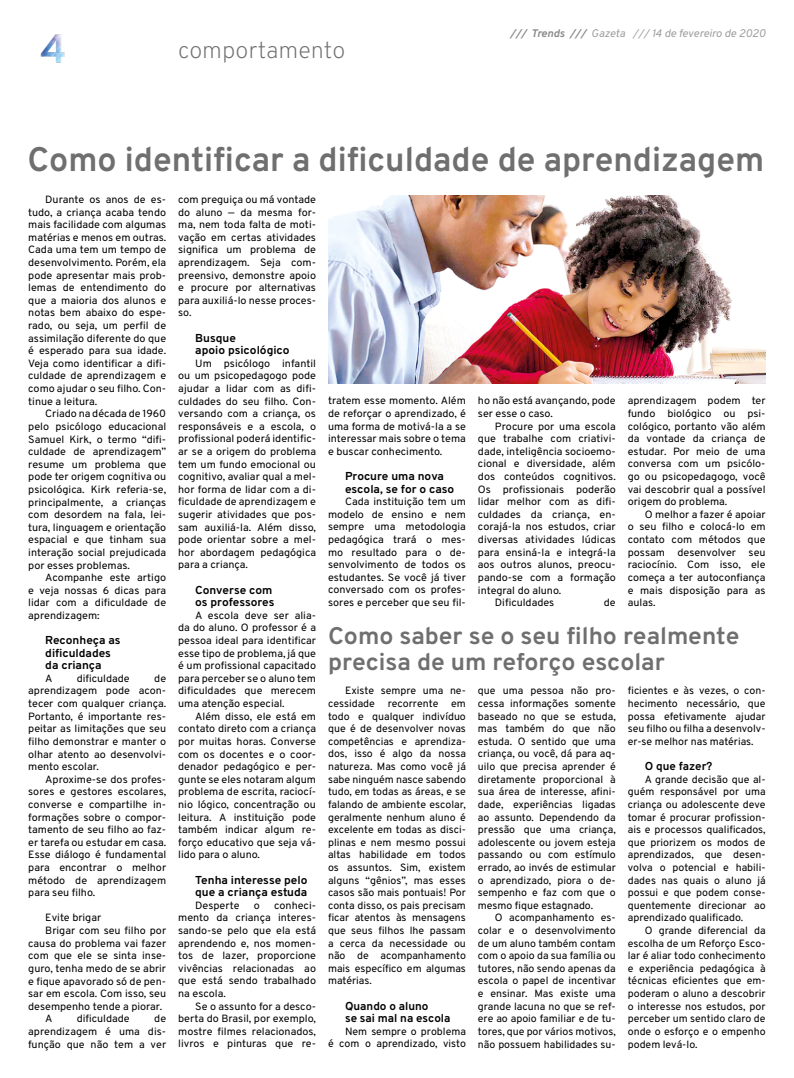
<style>
.page{position:relative;width:794px;height:1078px;background:#fff}
.page>*{position:absolute;margin:0;border:0;box-sizing:border-box;transform-origin:0 0}
.t1{font:700 34px "Overpass";color:#706f6f}
.t2{font:700 24px/26px "Overpass";color:#706f6f}
.t3{font:200 23px "Overpass";color:#706f6f}
.t4{font:700 11.5px/12.6px "Overpass";color:#000}
.t5{font:italic 11px "Overpass";color:#9d9d9c}
.t6{font:10.5px/12.6px "Overpass";color:#000;text-align:justify}
.s1{font-weight:700;color:#878787}
</style>
<div class="page">
<img style="left:40px;top:34px;width:25px;height:29px">
<img style="left:328px;top:195px;width:437px;height:188px">
<h3 class="t3" style="left:178px;top:34px;width:169px">comportamento</h3>
<p class="t5" style="left:510px;top:25px;width:257px"><span class="s1">/// Trends ///</span> Gazeta /// 14 de fevereiro de 2020</p>
<h1 class="t1" style="left:28px;top:135px;width:738px">Como identificar a dificuldade de aprendizagem</h1>
<p class="t6" style="left:178px;top:193px;width:139px">com preguiça ou má vontade do aluno ― da mesma for&shy;ma, nem toda falta de moti&shy;vação em certas atividades significa um problema de aprendizagem. Seja com&shy;preensivo, demonstre apoio e procure por alternativas para auxiliá-lo nesse proces&shy;so.</p>
<p class="t4" style="left:195px;top:331px;width:96px">Busque<br>apoio psicológico</p>
<p class="t6" style="left:178px;top:357px;width:139px;text-indent:17px">Um psicólogo infantil ou um psicopedagogo pode ajudar a lidar com as difi&shy;culdades do seu filho. Con&shy;versando com a criança, os responsáveis e a escola, o profissional poderá identific&shy;ar se a origem do problema tem um fundo emocional ou cognitivo, avaliar qual a mel&shy;hor forma de lidar com a di&shy;ficuldade de aprendizagem e sugerir atividades que pos&shy;sam auxiliá-la. Além disso, pode orientar sobre a mel&shy;hor abordagem pedagógica para a criança.</p>
<p class="t4" style="left:195px;top:583px;width:81px">Converse com os professores</p>
<p class="t6" style="left:178px;top:608px;width:139px;text-indent:17px">A escola deve ser alia&shy;da do aluno. O professor é a pessoa ideal para identificar esse tipo de problema, já que é um profissional capacitado para perceber se o aluno tem dificuldades que merecem uma atenção especial.</p>
<p class="t6" style="left:178px;top:709px;width:139px;text-indent:17px">Além disso, ele está em contato direto com a criança por muitas horas. Converse com os docentes e o coor&shy;denador pedagógico e per&shy;gunte se eles notaram algum problema de escrita, raciocí&shy;nio lógico, concentração ou leitura. A instituição pode também indicar algum re&shy;forço educativo que seja vá&shy;lido para o aluno.</p>
<p class="t4" style="left:195px;top:873px;width:114px">Tenha interesse pelo que a criança estuda</p>
<p class="t6" style="left:195px;top:898px;width:46px">Desperte</p>
<p class="t6" style="left:254px;top:898px;width:8px">o</p>
<p class="t6" style="left:28px;top:193px;width:139px;text-indent:17px">Durante os anos de es&shy;tudo, a criança acaba tendo mais facilidade com algumas matérias e menos em outras.<br>Cada uma tem um tempo de desenvolvimento. Porém, ela pode apresentar mais prob&shy;lemas de entendimento do que a maioria dos alunos e notas bem abaixo do espe&shy;rado, ou seja, um perfil de assimilação diferente do que é esperado para sua idade.<br>Veja como identificar a difi&shy;culdade de aprendizagem e como ajudar o seu filho. Con&shy;tinue a leitura.</p>
<p class="t6" style="left:28px;top:407px;width:139px;text-indent:17px">Criado na década de 1960 pelo psicólogo educacional Samuel Kirk, o termo “difi&shy;culdade de aprendizagem” resume um problema que pode ter origem cognitiva ou psicológica. Kirk referia-se, principalmente, a crianças com desordem na fala, lei&shy;tura, linguagem e orientação espacial e que tinham sua interação social prejudicada por esses problemas.</p>
<p class="t6" style="left:28px;top:571px;width:139px;text-indent:17px">Acompanhe este artigo e veja nossas 6 dicas para lidar com a dificuldade de aprendizagem:</p>
<p class="t4" style="left:45px;top:633px;width:77px">Reconheça as dificuldades da criança</p>
<p class="t6" style="left:45px;top:671px;width:9px">A</p>
<p class="t6" style="left:77px;top:671px;width:55px">dificuldade</p>
<p class="t6" style="left:328px;top:394px;width:139px">tratem esse momento. Além de reforçar o aprendizado, é uma forma de motivá-la a se interessar mais sobre o tema e buscar conhecimento.</p>
<p class="t4" style="left:345px;top:469px;width:111px">Procure uma nova escola, se for o caso</p>
<p class="t6" style="left:328px;top:495px;width:139px;text-indent:17px">Cada instituição tem um modelo de ensino e nem sempre uma metodologia pedagógica trará o mes&shy;mo resultado para o de&shy;senvolvimento de todos os estudantes. Se você já tiver conversado com os profes&shy;sores e perceber que seu fil-</p>
<p class="t6" style="left:478px;top:394px;width:139px">ho não está avançando, pode ser esse o caso.</p>
<p class="t6" style="left:495px;top:419px;width:122px">Procure por uma escola</p>
<p class="t6" style="left:478px;top:432px;width:139px">que trabalhe com criativi-</p>
<p class="t6" style="left:478px;top:445px;width:139px">dade, inteligência socioemo-</p>
<p class="t6" style="left:478px;top:457px;width:139px">cional e diversidade, além</p>
<p class="t6" style="left:478px;top:470px;width:139px">dos conteúdos cognitivos.</p>
<p class="t6" style="left:478px;top:482px;width:139px">Os profissionais poderão</p>
<p class="t6" style="left:478px;top:495px;width:139px">lidar melhor com as difi-</p>
<p class="t6" style="left:478px;top:508px;width:139px">culdades da criança, en-</p>
<p class="t6" style="left:478px;top:520px;width:139px">corajá-la nos estudos, criar</p>
<p class="t6" style="left:478px;top:533px;width:139px">diversas atividades lúdicas</p>
<p class="t6" style="left:478px;top:545px;width:139px">para ensiná-la e integrá-la</p>
<p class="t6" style="left:478px;top:558px;width:139px">aos outros alunos, preocu-</p>
<p class="t6" style="left:478px;top:571px;width:139px">pando-se com a formação</p>
<p class="t6" style="left:478px;top:583px;width:85px">integral do aluno.</p>
<p class="t6" style="left:495px;top:596px;width:61px">Dificuldades</p>
<p class="t6" style="left:604px;top:596px;width:13px">de</p>
<p class="t6" style="left:628px;top:394px;width:139px">aprendizagem podem ter fundo biológico ou psi&shy;cológico, portanto vão além da vontade da criança de estudar. Por meio de uma conversa com um psicólo&shy;go ou psicopedagogo, você vai descobrir qual a possível origem do problema.</p>
<p class="t6" style="left:628px;top:508px;width:139px;text-indent:17px">O melhor a fazer é apoiar o seu filho e colocá-lo em contato com métodos que possam desenvolver seu raciocínio. Com isso, ele começa a ter autoconfiança e mais disposição para as aulas.</p>
<h2 class="t2" style="left:328px;top:622px;width:413px">Como saber se o seu filho realmente precisa de um reforço escolar</h2>
<p class="t6" style="left:478px;top:684px;width:139px">que uma pessoa não pro&shy;cessa informações somente baseado no que se estuda, mas também do que não estuda. O sentido que uma criança, ou você, dá para aq&shy;uilo que precisa aprender é diretamente proporcional à sua área de interesse, afini&shy;dade, experiências ligadas ao assunto. Dependendo da pressão que uma criança, adolescente ou jovem esteja passando ou com estímulo errado, ao invés de estimular o aprendizado, piora o de&shy;sempenho e faz com que o mesmo fique estagnado.</p>
<p class="t6" style="left:478px;top:911px;width:139px;text-indent:17px">O acompanhamento es&shy;colar e o desenvolvimento de um aluno também contam com o apoio da sua família ou tutores, não sendo apenas da escola o papel de incentivar e ensinar. Mas existe uma grande lacuna no que se ref&shy;ere ao apoio familiar e de tu&shy;tores, que por vários motivos, não possuem habilidades su-</p>
<p class="t6" style="left:28px;top:671px;width:139px;text-indent:126px">de aprendizagem pode acon&shy;tecer com qualquer criança.<br>Portanto, é importante res&shy;peitar as limitações que seu filho demonstrar e manter o olhar atento ao desenvolvi&shy;mento escolar.</p>
<p class="t6" style="left:28px;top:772px;width:139px;text-indent:17px">Aproxime-se dos profes&shy;sores e gestores escolares, converse e compartilhe in&shy;formações sobre o compor&shy;tamento de seu filho ao faz&shy;er tarefa ou estudar em casa.<br>Esse diálogo é fundamental para encontrar o melhor método de aprendizagem para seu filho.</p>
<p class="t6" style="left:45px;top:911px;width:58px">Evite brigar</p>
<p class="t6" style="left:45px;top:923px;width:122px">Brigar com seu filho por</p>
<p class="t6" style="left:28px;top:936px;width:139px">causa do problema vai fazer</p>
<p class="t6" style="left:28px;top:949px;width:139px">com que ele se sinta inse-</p>
<p class="t6" style="left:28px;top:961px;width:139px">guro, tenha medo de se abrir</p>
<p class="t6" style="left:28px;top:974px;width:139px">e fique apavorado só de pen-</p>
<p class="t6" style="left:28px;top:986px;width:139px">sar em escola. Com isso, seu</p>
<p class="t6" style="left:28px;top:999px;width:135px">desempenho tende a piorar.</p>
<p class="t6" style="left:45px;top:1012px;width:9px">A</p>
<p class="t6" style="left:77px;top:1012px;width:55px">dificuldade</p>
<p class="t6" style="left:628px;top:684px;width:139px">ficientes e às vezes, o con&shy;hecimento necessário, que possa efetivamente ajudar seu filho ou filha a desenvolv&shy;er-se melhor nas matérias.</p>
<p class="t4" style="left:645px;top:759px;width:69px">O que fazer?</p>
<p class="t6" style="left:628px;top:772px;width:139px;text-indent:17px">A grande decisão que al&shy;guém responsável por uma criança ou adolescente deve tomar é procurar profission&shy;ais e processos qualificados, que priorizem os modos de aprendizados, que desen&shy;volva o potencial e habili&shy;dades nas quais o aluno já possui e que podem conse&shy;quentemente direcionar ao aprendizado qualificado.</p>
<p class="t6" style="left:628px;top:923px;width:139px;text-indent:17px">O grande diferencial da escolha de um Reforço Esco&shy;lar é aliar todo conhecimento e experiência pedagógica à técnicas eficientes que em&shy;poderam o aluno a descobrir o interesse nos estudos, por perceber um sentido claro de onde o esforço e o empenho podem levá-lo.</p>
<p class="t6" style="left:328px;top:684px;width:139px;text-indent:17px">Existe sempre uma ne&shy;cessidade recorrente em todo e qualquer indivíduo que é de desenvolver novas competências e aprendiza&shy;dos, isso é algo da nossa natureza. Mas como você já sabe ninguém nasce sabendo tudo, em todas as áreas, e se falando de ambiente escolar, geralmente nenhum aluno é excelente em todas as disci&shy;plinas e nem mesmo possui altas habilidade em todos os assuntos. Sim, existem alguns “gênios”, mas esses casos são mais pontuais! Por conta disso, os pais precisam ficar atentos às mensagens que seus filhos lhe passam a cerca da necessidade ou não de acompanhamento mais específico em algumas matérias.</p>
<p class="t4" style="left:345px;top:999px;width:107px">Quando o aluno<br>se sai mal na escola</p>
<p class="t6" style="left:328px;top:1024px;width:139px;text-align:right">Nem sempre o problema<br>é com o aprendizado, visto</p>
<p class="t6" style="left:178px;top:898px;width:139px;text-indent:96px">conheci&shy;mento da criança interes&shy;sando-se pelo que ela está aprendendo e, nos momen&shy;tos de lazer, proporcione vivências relacionadas ao que está sendo trabalhado na escola.</p>
<p class="t6" style="left:178px;top:999px;width:139px;text-indent:17px">Se o assunto for a desco&shy;berta do Brasil, por exemplo, mostre filmes relacionados, livros e pinturas que re-</p>
<p class="t6" style="left:28px;top:1012px;width:139px;text-indent:126px">de aprendizagem é uma dis&shy;função que não tem a ver</p>
</div>
